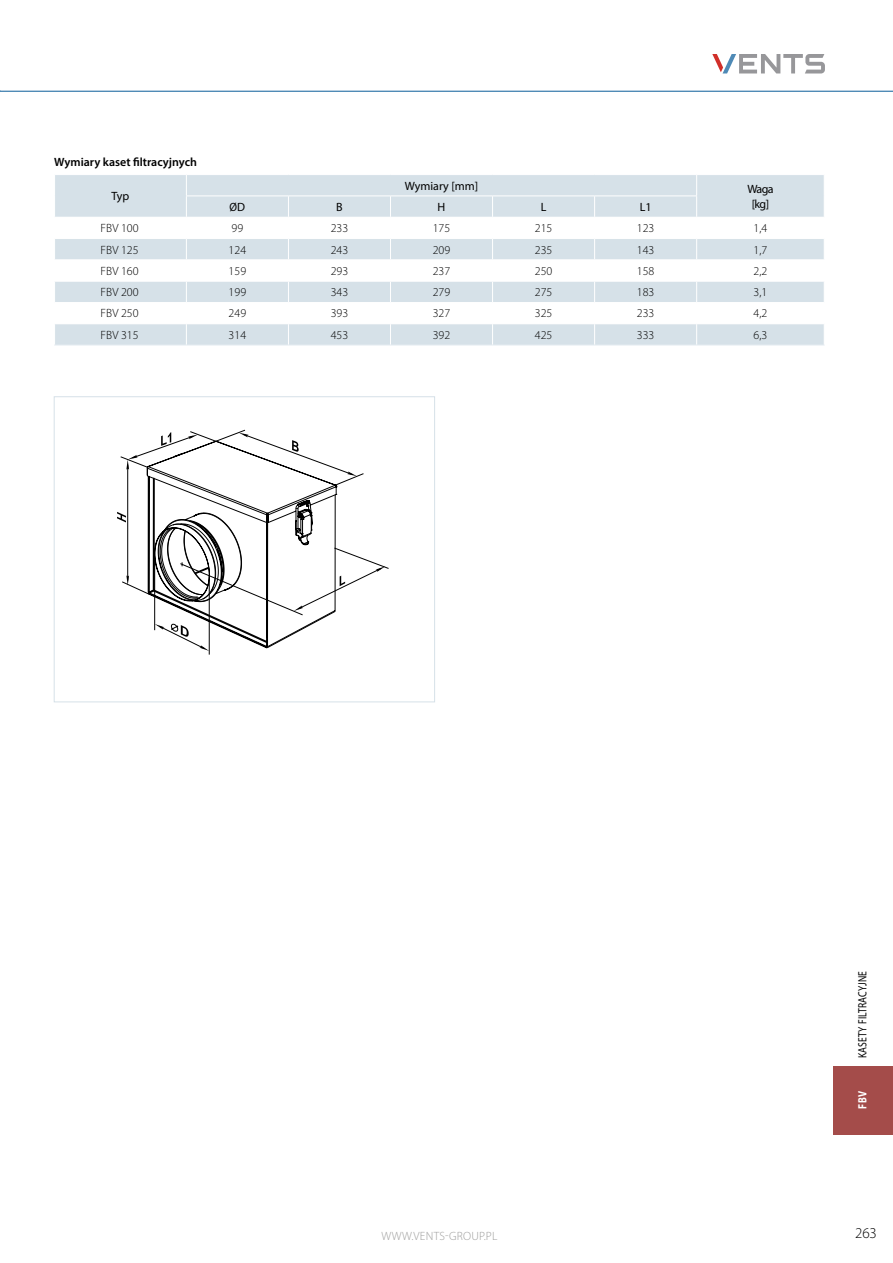
<style>
.page{position:relative;width:893px;height:1263px;background:#fff}
.page>*{position:absolute;margin:0;border:0;box-sizing:border-box;transform-origin:0 0}
.t1{font:300 15px "Myriad Pro";color:#000}
.t2{font:300 12px "Myriad Pro";color:#000}
.t3{font:12px "Myriad Pro";color:#000}
.t4{font:600 12px "Myriad Pro";color:#000}
.t5{font:12px "Myriad Pro";letter-spacing:.02em;color:#000;scale:.8 1}
.t6{font:300 12px "Myriad Pro";letter-spacing:.02em;color:#9d9d9c}
.t7{font:700 12px "Myriad Pro";color:#fff;scale:.8 1}
.t8{font:12px "Myriad Pro";color:#000;scale:.92 1}
.s1{font-weight:700;color:#fff}
</style>
<div class="page">
<div style="left:833px;top:1066px;width:60px;height:68px;background:#a44c4a"></div>
<svg style="left:712px;top:54px;width:113px;height:19px"></svg>
<hr style="left:0;top:91px;width:893px;height:1px;background:#4f8ab6">
<svg style="left:117px;top:430px;width:272px;height:225px"></svg>
<div style="left:54px;top:396px;width:381px;height:306px;border:1px solid #d6e1e8"></div>
<hr style="left:54px;top:345px;width:132px;height:1px;background:#eaf0f4">
<hr style="left:186px;top:345px;width:102px;height:1px;background:#eaf0f4">
<hr style="left:288px;top:345px;width:102px;height:1px;background:#eaf0f4">
<hr style="left:390px;top:345px;width:103px;height:1px;background:#eaf0f4">
<hr style="left:493px;top:345px;width:102px;height:1px;background:#eaf0f4">
<hr style="left:595px;top:345px;width:102px;height:1px;background:#eaf0f4">
<hr style="left:697px;top:345px;width:128px;height:1px;background:#eaf0f4">
<svg style="left:54px;top:175px;width:770px;height:170px"></svg>
<hr style="left:697px;top:259px;width:128px;height:1px;background:#fff">
<p class="t4" style="left:54px;top:154px;width:144px">Wymiary kaset filtracyjnych</p>
<p class="t3" style="left:111px;top:189px;width:19px">Typ</p>
<p class="t3" style="left:405px;top:178px;width:75px">Wymiary [mm]</p>
<p class="t3" style="left:747px;top:182px;width:28px">Waga</p>
<p class="t8" style="left:230px;top:199px;width:18px">ØD</p>
<p class="t3" style="left:752px;top:196px;width:19px">[kg]</p>
<p class="t3" style="left:336px;top:199px;width:8px">B</p>
<p class="t3" style="left:438px;top:199px;width:9px">H</p>
<p class="t3" style="left:541px;top:199px;width:7px">L</p>
<p class="t3" style="left:640px;top:199px;width:13px">L1</p>
<p class="t2" style="left:101px;top:221px;width:40px">FBV 100</p>
<p class="t2" style="left:232px;top:221px;width:13px">99</p>
<p class="t2" style="left:331px;top:221px;width:19px">233</p>
<p class="t2" style="left:433px;top:221px;width:19px">175</p>
<p class="t2" style="left:535px;top:221px;width:19px">215</p>
<p class="t2" style="left:637px;top:221px;width:19px">123</p>
<p class="t2" style="left:753px;top:221px;width:15px">1,4</p>
<p class="t2" style="left:101px;top:242px;width:40px">FBV 125</p>
<p class="t2" style="left:229px;top:242px;width:19px">124</p>
<p class="t2" style="left:331px;top:242px;width:19px">243</p>
<p class="t2" style="left:433px;top:242px;width:19px">209</p>
<p class="t2" style="left:535px;top:242px;width:19px">235</p>
<p class="t2" style="left:637px;top:242px;width:19px">143</p>
<p class="t2" style="left:753px;top:242px;width:15px">1,7</p>
<p class="t2" style="left:101px;top:264px;width:40px">FBV 160</p>
<p class="t2" style="left:229px;top:264px;width:19px">159</p>
<p class="t2" style="left:331px;top:264px;width:19px">293</p>
<p class="t2" style="left:433px;top:264px;width:19px">237</p>
<p class="t2" style="left:535px;top:264px;width:19px">250</p>
<p class="t2" style="left:637px;top:264px;width:19px">158</p>
<p class="t2" style="left:753px;top:264px;width:15px">2,2</p>
<p class="t2" style="left:101px;top:285px;width:40px">FBV 200</p>
<p class="t2" style="left:229px;top:285px;width:19px">199</p>
<p class="t2" style="left:331px;top:285px;width:19px">343</p>
<p class="t2" style="left:433px;top:285px;width:19px">279</p>
<p class="t2" style="left:535px;top:285px;width:19px">275</p>
<p class="t2" style="left:637px;top:285px;width:19px">183</p>
<p class="t2" style="left:753px;top:285px;width:15px">3,1</p>
<p class="t2" style="left:101px;top:306px;width:40px">FBV 250</p>
<p class="t2" style="left:229px;top:306px;width:19px">249</p>
<p class="t2" style="left:331px;top:306px;width:19px">393</p>
<p class="t2" style="left:433px;top:306px;width:19px">327</p>
<p class="t2" style="left:535px;top:306px;width:19px">325</p>
<p class="t2" style="left:637px;top:306px;width:19px">233</p>
<p class="t2" style="left:753px;top:306px;width:15px">4,2</p>
<p class="t2" style="left:101px;top:328px;width:40px">FBV 315</p>
<p class="t2" style="left:229px;top:328px;width:19px">314</p>
<p class="t2" style="left:331px;top:328px;width:19px">453</p>
<p class="t2" style="left:433px;top:328px;width:19px">392</p>
<p class="t2" style="left:535px;top:328px;width:19px">425</p>
<p class="t2" style="left:637px;top:328px;width:19px">333</p>
<p class="t2" style="left:753px;top:328px;width:15px">6,3</p>
<p class="t5" style="left:855px;top:1058px;width:132px;rotate:-90deg">KASETY FILTRACYJNE <span class="s1">SR</span></p>
<p class="t7" style="left:855px;top:1108px;width:23px;rotate:-90deg">FBV</p>
<p class="t6" style="left:381px;top:1229px;width:118px">WWW.VENTS-GROUP.PL</p>
<p class="t1" style="left:855px;top:1224px;width:23px">263</p>
</div>
